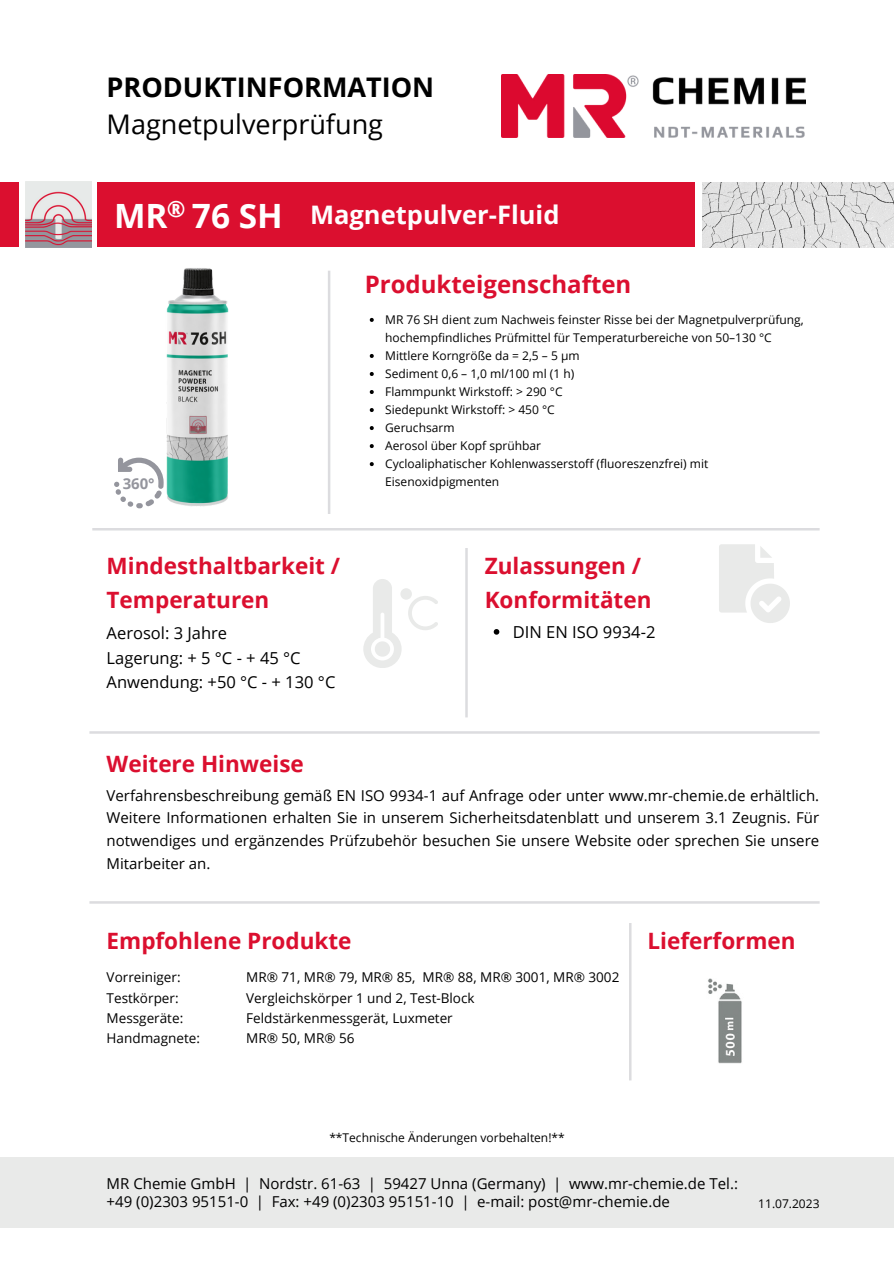
<style>
.page{position:relative;width:894px;height:1264px;background:#fff}
.page>*{position:absolute;margin:0;border:0;box-sizing:border-box;transform-origin:0 0}
.t1{font:700 33.45px "Open Sans";color:#fff}
.t2{font:700 33.45px "Open Sans";color:#fefefe}
.t3{font:27px "Open Sans";color:#000}
.t4{font:700 27px "Open Sans";color:#000}
.t5{font:700 25.5px "Open Sans";color:#fefefe}
.t6{font:700 24px "Open Sans";color:#db0f2f}
.t7{font:700 22.5px/33.8px "Open Sans";color:#db0f2f}
.t8{font:700 22.5px "Open Sans";color:#fff}
.t9{font:16.5px "Open Sans";color:#000}
.t10{font:15px/22.5px "Open Sans";color:#000}
.t11{font:700 15px "Open Sans";color:#94959d}
.t12{font:13.5px "Open Sans";color:#000}
.t13{font:12px/18px "Open Sans";color:#000}
</style>
<div class="page">
<svg style="left:89px;top:731px;width:730px;height:2px"></svg>
<svg style="left:92px;top:528px;width:727px;height:2px"></svg>
<svg style="left:89px;top:901px;width:730px;height:2px"></svg>
<svg style="left:328px;top:271px;width:2px;height:243px"></svg>
<svg style="left:465px;top:548px;width:2px;height:169px"></svg>
<img style="left:501px;top:74px;width:304px;height:63px">
<div style="left:98px;top:182px;width:596px;height:64px;background:#db0f2f"></div>
<img style="left:163px;top:268px;width:66px;height:239px">
<div style="left:0;top:1157px;width:893px;height:70px;background:#e9eae9"></div>
<svg style="left:629px;top:923px;width:2px;height:157px"></svg>
<svg style="left:719px;top:544px;width:70px;height:79px"></svg>
<div style="left:400px;top:588px;width:12px;height:11px;background:#e9eae9;border-radius:50%"></div>
<svg style="left:408px;top:596px;width:30px;height:34px"></svg>
<svg style="left:363px;top:579px;width:38px;height:89px"></svg>
<img style="left:702px;top:182px;width:191px;height:66px">
<img style="left:25px;top:181px;width:67px;height:67px">
<div style="left:0;top:182px;width:19px;height:64px;background:#db0f2f"></div>
<svg style="left:369px;top:318px;width:4px;height:4px"></svg>
<svg style="left:369px;top:354px;width:4px;height:4px"></svg>
<svg style="left:369px;top:372px;width:4px;height:4px"></svg>
<svg style="left:369px;top:390px;width:4px;height:4px"></svg>
<svg style="left:369px;top:408px;width:4px;height:4px"></svg>
<svg style="left:369px;top:426px;width:4px;height:4px"></svg>
<svg style="left:369px;top:444px;width:4px;height:4px"></svg>
<svg style="left:369px;top:462px;width:4px;height:4px"></svg>
<svg style="left:493px;top:629px;width:6px;height:5px"></svg>
<img style="left:708px;top:978px;width:34px;height:85px">
<svg style="left:114px;top:457px;width:49px;height:51px"></svg>
<p class="t4" style="left:107px;top:68px;width:329px">PRODUKTINFORMATION</p>
<p class="t3" style="left:107px;top:105px;width:278px">Magnetpulverprüfung</p>
<p class="t2" style="left:114px;top:192px;width:55px">MR</p>
<p class="t8" style="left:167px;top:193px;width:20px">®</p>
<p class="t5" style="left:310px;top:197px;width:251px">Magnetpulver-Fluid</p>
<p class="t1" style="left:192px;top:192px;width:92px">76 SH</p>
<p class="t11" style="left:123px;top:473px;width:34px">360°</p>
<p class="t6" style="left:364px;top:267px;width:268px">Produkteigenschaften</p>
<p class="t13" style="left:385px;top:310px;width:420px">MR 76 SH dient zum Nachweis feinster Risse bei der Magnetpulverprüfung, hochempfindliches Prüfmittel für Temperaturbereiche von 50–130 °C</p>
<p class="t13" style="left:385px;top:346px;width:196px">Mittlere Korngröße da = 2,5 – 5 µm</p>
<p class="t13" style="left:385px;top:364px;width:190px">Sediment 0,6 – 1,0 ml/100 ml (1 h)</p>
<p class="t13" style="left:385px;top:382px;width:179px">Flammpunkt Wirkstoff: &gt; 290 °C</p>
<p class="t13" style="left:385px;top:400px;width:171px">Siedepunkt Wirkstoff: &gt; 450 °C</p>
<p class="t13" style="left:385px;top:418px;width:71px">Geruchsarm</p>
<p class="t13" style="left:385px;top:436px;width:157px">Aerosol über Kopf sprühbar</p>
<p class="t13" style="left:385px;top:454px;width:324px">Cycloaliphatischer Kohlenwasserstoff (fluoreszenzfrei) mit<br>Eisenoxidpigmenten</p>
<p class="t7" style="left:107px;top:548px;width:235px">Mindesthaltbarkeit /<br>Temperaturen</p>
<p class="t9" style="left:107px;top:621px;width:122px">Aerosol: 3 Jahre</p>
<p class="t9" style="left:107px;top:646px;width:195px">Lagerung: + 5 °C - + 45 °C</p>
<p class="t9" style="left:107px;top:671px;width:230px">Anwendung: +50 °C - + 130 °C</p>
<p class="t7" style="left:107px;top:746px;width:199px">Weitere Hinweise</p>
<p class="t7" style="left:484px;top:548px;width:168px">Zulassungen /<br>Konformitäten</p>
<p class="t9" style="left:512px;top:620px;width:144px">DIN EN ISO 9934-2</p>
<p class="t10" style="left:107px;top:783px;width:714px;text-align:justify">Verfahrensbeschreibung gemäß EN ISO 9934-1 auf Anfrage oder unter www.mr-chemie.de erhältlich.<br>Weitere Informationen erhalten Sie in unserem Sicherheitsdatenblatt und unserem 3.1 Zeugnis. Für notwendiges und ergänzendes Prüfzubehör besuchen Sie unsere Website oder sprechen Sie unsere Mitarbeiter an.</p>
<p class="t7" style="left:107px;top:923px;width:246px">Empfohlene Produkte</p>
<p class="t12" style="left:107px;top:967px;width:75px">Vorreiniger:</p>
<p class="t12" style="left:107px;top:988px;width:73px">Testkörper:</p>
<p class="t12" style="left:107px;top:1008px;width:78px">Messgeräte:</p>
<p class="t12" style="left:107px;top:1028px;width:95px">Handmagnete:</p>
<p class="t12" style="left:246px;top:967px;width:374px">MR® 71, MR® 79, MR® 85, MR® 88, MR® 3001, MR® 3002</p>
<p class="t12" style="left:246px;top:988px;width:230px">Vergleichskörper 1 und 2, Test-Block</p>
<p class="t12" style="left:246px;top:1008px;width:208px">Feldstärkenmessgerät, Luxmeter</p>
<p class="t12" style="left:246px;top:1028px;width:110px">MR® 50, MR® 56</p>
<p class="t7" style="left:647px;top:923px;width:150px">Lieferformen</p>
<p class="t13" style="left:329px;top:1128px;width:237px">**Technische Änderungen vorbehalten!**</p>
<p class="t10" style="left:107px;top:1174px;width:632px;line-height:18px">MR Chemie GmbH | Nordstr. 61-63 | 59427 Unna (Germany) | www.mr-chemie.de Tel.: +49 (0)2303 95151-0 | Fax: +49 (0)2303 95151-10 | e-mail: post@mr-chemie.de</p>
<p class="t13" style="left:758px;top:1193px;width:63px">11.07.2023</p>
</div>
